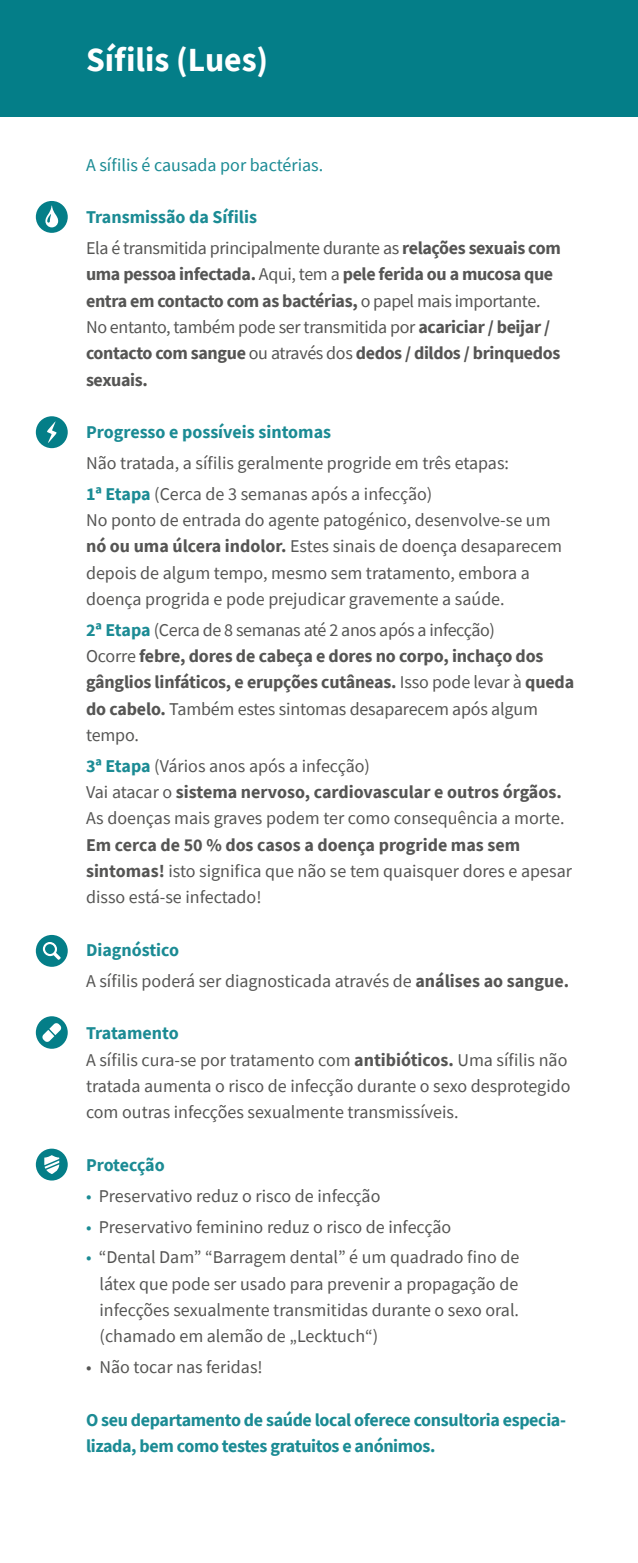
<style>
.page{position:relative;width:638px;height:1563px;background:#fff}
.page>*{position:absolute;margin:0;border:0;box-sizing:border-box;transform-origin:0 0}
.t1{font:700 33.75px "Source Sans Pro";color:#fff}
.t2{font:18px/26.3px "Source Sans Pro";color:#555554}
.t3{font:18px/26.3px "Source Sans Pro";letter-spacing:-.02em;color:#555554}
.t4{font:700 18px/26.3px "Source Sans Pro";letter-spacing:-.02em;color:#555554}
.t5{font:700 18px/26.3px "Source Sans Pro";letter-spacing:-.02em;color:#1b8b94}
.t6{font:18px "Source Sans Pro";color:#1b8b94}
.t7{font:700 18px "Source Sans Pro";color:#1b8b94}
.s1{font-weight:700;color:#1b8b94}
.s2{font-weight:700}
.s3{font-weight:400}
.s4{color:#1b8b94}
</style>
<div class="page">
<div style="left:0;top:0;width:638px;height:117px;background:#047e88"></div>
<div style="left:36px;top:201px;width:32px;height:32px;background:#047e88;border-radius:50%"></div>
<svg style="left:45px;top:205px;width:13px;height:22px"></svg>
<div style="left:36px;top:416px;width:32px;height:32px;background:#047e88;border-radius:50%"></div>
<svg style="left:47px;top:421px;width:10px;height:22px"></svg>
<div style="left:36px;top:935px;width:32px;height:32px;background:#047e88;border-radius:50%"></div>
<svg style="left:43px;top:942px;width:18px;height:18px"></svg>
<div style="left:36px;top:1148px;width:32px;height:32px;background:#047e88;border-radius:50%"></div>
<svg style="left:44px;top:1155px;width:15px;height:19px"></svg>
<div style="left:36px;top:1016px;width:32px;height:33px;background:#047e88;border-radius:50%"></div>
<svg style="left:42px;top:1023px;width:19px;height:19px"></svg>
<h1 class="t1" style="left:86px;top:37px;width:184px">Sífilis (Lues)</h1>
<p class="t6" style="left:86px;top:153px;width:239px">A sífilis é causada por bactérias.</p>
<p class="t3" style="left:86px;top:202px;width:476px;line-height:30.8px"><span class="s1">Transmissão da Sífilis<br></span>Ela é transmitida principalmente durante as <span class="s2">relações sexuais com</span></p>
<p class="t4" style="left:86px;top:261px;width:476px">uma pessoa infectada. <span class="s3">Aqui, tem a</span> pele ferida ou a mucosa que entra em contacto com as bactérias, <span class="s3">o papel mais importante.<br>No entanto, também pode ser transmitida por</span> acariciar / beijar / contacto com sangue <span class="s3">ou através dos</span> dedos / dildos / brinquedos sexuais.</p>
<p class="t7" style="left:86px;top:420px;width:247px">Progresso e possíveis sintomas</p>
<p class="t2" style="left:86px;top:447px;width:424px;line-height:30.8px">Não tratada, a sífilis geralmente progride em três etapas:<br><span class="s1">1ª Etapa</span> (Cerca de 3 semanas após a infecção)</p>
<p class="t2" style="left:86px;top:507px;width:477px">No ponto de entrada do agente patogénico, desenvolve-se um <span class="s2">nó ou uma úlcera indolor.</span> Estes sinais de doença desaparecem depois de algum tempo, mesmo sem tratamento, embora a doença progrida e pode prejudicar gravemente a saúde.</p>
<p class="t3" style="left:86px;top:616px;width:490px"><span class="s1">2ª Etapa</span> (Cerca de 8 semanas até 2 anos após a infecção)<br>Ocorre <span class="s2">febre, dores de cabeça e dores no corpo, inchaço dos gânglios linfáticos, e erupções cutâneas.</span> Isso pode levar à <span class="s2">queda do cabelo.</span> Também estes sintomas desaparecem após algum tempo.</p>
<p class="t2" style="left:86px;top:752px;width:480px"><span class="s1">3ª Etapa</span> (Vários anos após a infecção)<br>Vai atacar o <span class="s2">sistema nervoso, cardiovascular e outros órgãos.<br></span>As doenças mais graves podem ter como consequência a morte.</p>
<p class="t2" style="left:86px;top:831px;width:487px"><span class="s2">Em cerca de 50 % dos casos a doença progride mas sem sintomas!</span> isto significa que não se tem quaisquer dores e apesar disso está-se infectado!</p>
<p class="t2" style="left:86px;top:934px;width:484px;line-height:30.8px"><span class="s1">Diagnóstico<br></span>A sífilis poderá ser diagnosticada através de <span class="s2">análises ao sangue.</span></p>
<p class="t2" style="left:86px;top:1020px;width:486px"><span class="s1">Tratamento<br></span>A sífilis cura-se por tratamento com <span class="s2">antibióticos.</span> Uma sífilis não tratada aumenta o risco de infecção durante o sexo desprotegido com outras infecções sexualmente transmissíveis.</p>
<p class="t5" style="left:86px;top:1151px;width:80px">Protecção</p>
<p class="t2" style="left:86px;top:1182px;width:296px"><span class="s4">•</span> Preservativo reduz o risco de infecção</p>
<p class="t2" style="left:86px;top:1213px;width:367px"><span class="s4">•</span> Preservativo feminino reduz o risco de infecção</p>
<p class="t2" style="left:100px;top:1244px;width:421px;text-align:justify;text-indent:-14px"><span class="s4">•</span> “Dental Dam” “Barragem dental” é um quadrado fino de látex que pode ser usado para prevenir a propagação de infecções sexualmente transmitidas durante o sexo oral. (chamado em alemão de „Lecktuch“)</p>
<p class="t2" style="left:86px;top:1353px;width:178px">• Não tocar nas feridas!</p>
<p class="t5" style="left:86px;top:1406px;width:481px">O seu departamento de saúde local oferece consultoria especia&shy;lizada, bem como testes gratuitos e anónimos.</p>
</div>
